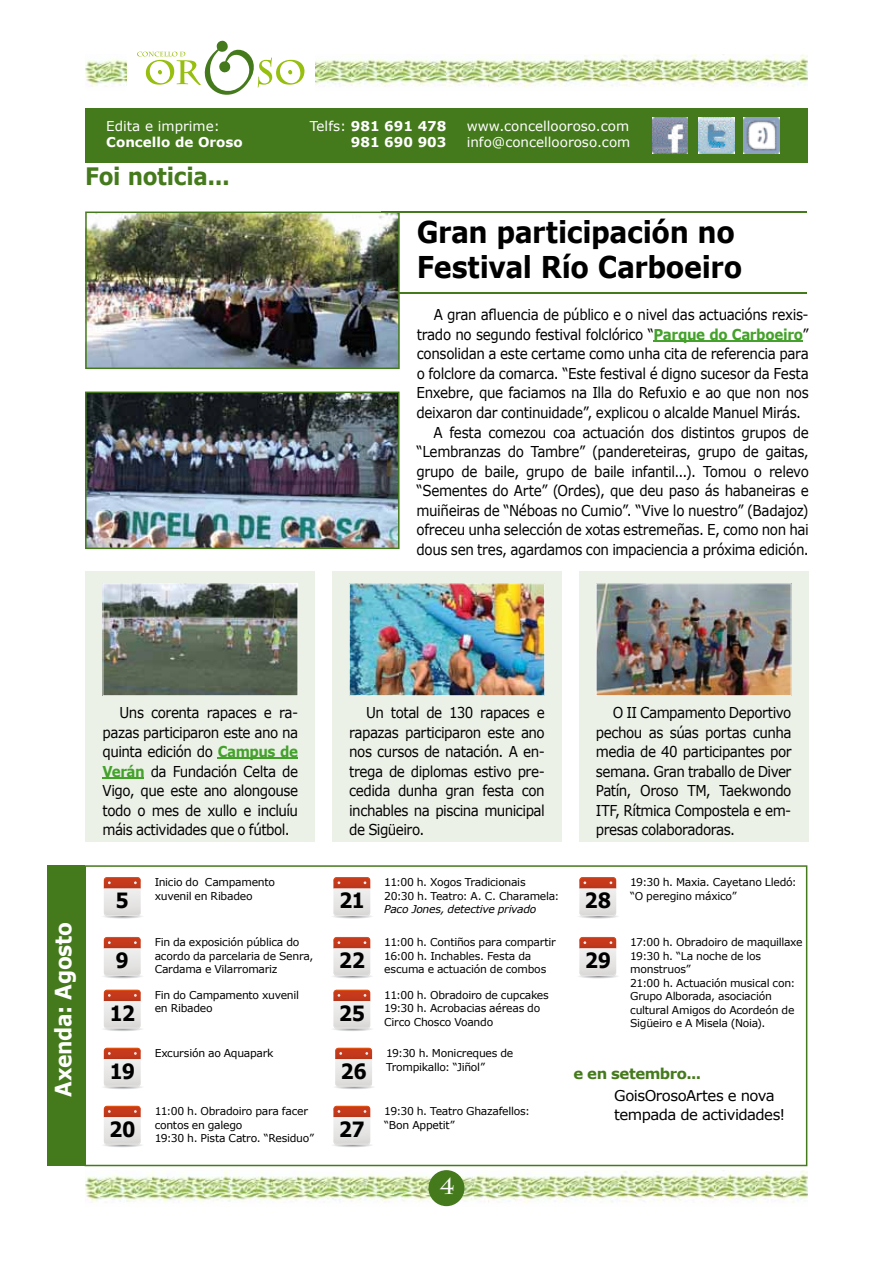
<style>
.page{position:relative;width:893px;height:1263px;background:#fff}
.page>*{position:absolute;margin:0;border:0;box-sizing:border-box;transform-origin:0 0}
.t1{font:700 30px/34.5px "Verdana";letter-spacing:-.02em;color:#000;scale:.9 1}
.t2{font:700 24px "Verdana";letter-spacing:-.015em;color:#457a1c;scale:.9 1}
.t3{font:700 22.5px "Verdana";letter-spacing:-.01em;color:#fff;scale:.9 1}
.t4{font:700 22.5px "Charlemagne Std";color:#fff}
.t5{font:700 21px "Verdana";letter-spacing:-.035em;color:#000;scale:.9 1}
.t6{font:15px/19.5px "Verdana";letter-spacing:-.03em;color:#000;text-align:justify;scale:.9 1}
.t7{font:14.85px/19.5px "Verdana";letter-spacing:-.035em;color:#000}
.t8{font:700 14.85px "Verdana";letter-spacing:-.03em;color:#457a1c}
.t9{font:13.5px/16.2px "Verdana";color:#fff}
.t10{font:700 13.5px/16.2px "Verdana";color:#fff;text-align:right}
.t11{font:10.8px/13.5px "Verdana";letter-spacing:-.025em;color:#000}
.t12{font:italic 10.8px "Verdana";letter-spacing:-.025em;color:#000}
.s1{font-weight:400}
.s2{font-weight:700;color:#44a12b}
</style>
<div class="page">
<img style="left:85px;top:1170px;width:723px;height:33px">
<svg style="left:428px;top:1170px;width:36px;height:36px"></svg>
<img style="left:85px;top:54px;width:723px;height:33px">
<div style="left:128px;top:41px;width:187px;height:54px;background:#fff"></div>
<svg style="left:137px;top:41px;width:167px;height:54px"></svg>
<div style="left:85px;top:108px;width:723px;height:54px;background:#457a1c"></div>
<img style="left:698px;top:117px;width:36px;height:36px">
<img style="left:744px;top:117px;width:36px;height:36px">
<img style="left:653px;top:117px;width:35px;height:36px">
<div style="left:86px;top:572px;width:229px;height:270px;background:#ecf1e8"></div>
<img style="left:103px;top:583px;width:195px;height:113px">
<hr style="left:218px;top:757px;width:80px;height:2px;background:#44a12b">
<hr style="left:103px;top:777px;width:41px;height:1px;background:#44a12b">
<div style="left:332px;top:572px;width:230px;height:270px;background:#ecf1e8"></div>
<img style="left:349px;top:583px;width:196px;height:113px">
<div style="left:579px;top:572px;width:229px;height:270px;background:#ecf1e8"></div>
<img style="left:596px;top:583px;width:195px;height:113px">
<hr style="left:653px;top:340px;width:150px;height:2px;background:#44a12b">
<hr style="left:382px;top:212px;width:425px;height:1px;background:#457a1c">
<hr style="left:382px;top:292px;width:425px;height:2px;background:#457a1c">
<img style="left:85px;top:392px;width:315px;height:157px">
<svg style="left:85px;top:865px;width:722px;height:301px"></svg>
<div style="left:47px;top:865px;width:38px;height:301px;background:#457a1c"></div>
<svg style="left:328px;top:987px;width:46px;height:45px"></svg>
<svg style="left:330px;top:990px;width:44px;height:41px"></svg>
<div style="left:328px;top:934px;width:46px;height:45px;background:#fff"></div>
<svg style="left:333px;top:937px;width:39px;height:41px;background:#debbb2"></svg>
<div style="left:98px;top:875px;width:46px;height:45px;background:#fff"></div>
<svg style="left:103px;top:877px;width:40px;height:42px;background:#dfbeb5"></svg>
<div style="left:98px;top:934px;width:46px;height:45px;background:#fff"></div>
<svg style="left:103px;top:937px;width:40px;height:41px;background:#debdb4"></svg>
<svg style="left:98px;top:987px;width:46px;height:45px"></svg>
<svg style="left:101px;top:990px;width:43px;height:41px"></svg>
<div style="left:573px;top:875px;width:47px;height:45px;background:#fff"></div>
<svg style="left:579px;top:877px;width:39px;height:42px;background:#debcb3"></svg>
<div style="left:328px;top:875px;width:46px;height:45px;background:#fff"></div>
<svg style="left:333px;top:877px;width:39px;height:42px;background:#debcb4"></svg>
<svg style="left:98px;top:1045px;width:46px;height:45px"></svg>
<svg style="left:101px;top:1048px;width:43px;height:41px"></svg>
<svg style="left:98px;top:1103px;width:46px;height:45px"></svg>
<svg style="left:101px;top:1106px;width:43px;height:41px"></svg>
<svg style="left:329px;top:1045px;width:46px;height:45px"></svg>
<svg style="left:332px;top:1048px;width:43px;height:41px"></svg>
<svg style="left:328px;top:1103px;width:46px;height:45px"></svg>
<svg style="left:330px;top:1106px;width:44px;height:41px"></svg>
<div style="left:573px;top:934px;width:47px;height:45px;background:#fff"></div>
<svg style="left:579px;top:937px;width:39px;height:41px;background:#debbb2"></svg>
<img style="left:85px;top:212px;width:315px;height:157px">
<p class="t9" style="left:106px;top:118px;width:115px">Edita e imprime:</p>
<p class="t10" style="left:106px;top:134px;width:138px">Concello de Oroso</p>
<h2 class="t2" style="left:85px;top:161px;width:162px">Foi noticia...</h2>
<p class="t10" style="left:310px;top:118px;width:138px"><span class="s1">Telfs:</span> 981 691 478<br>981 690 903</p>
<p class="t9" style="left:467px;top:118px;width:165px">www.concellooroso.com info@concellooroso.com</p>
<h1 class="t1" style="left:417px;top:214px;width:363px">Gran participación no<br>Festival Río Carboeiro</h1>
<p class="t6" style="left:434px;top:305px;width:418px">A gran afluencia de público e o nivel das actuacións rexis-</p>
<p class="t6" style="left:417px;top:324px;width:437px">trado no segundo festival folclórico “<span class="s2">Parque do Carboeiro</span>”</p>
<p class="t6" style="left:417px;top:344px;width:437px">consolidan a este certame como unha cita de referencia para</p>
<p class="t6" style="left:417px;top:363px;width:437px">o folclore da comarca. “Este festival é digno sucesor da Festa</p>
<p class="t6" style="left:417px;top:383px;width:437px">Enxebre, que faciamos na Illa do Refuxio e ao que non nos</p>
<p class="t6" style="left:417px;top:402px;width:429px">deixaron dar continuidade”, explicou o alcalde Manuel Mirás.</p>
<p class="t6" style="left:434px;top:422px;width:418px">A festa comezou coa actuación dos distintos grupos de</p>
<p class="t6" style="left:417px;top:441px;width:437px">“Lembranzas do Tambre” (pandereteiras, grupo de gaitas,</p>
<p class="t6" style="left:417px;top:461px;width:437px">grupo de baile, grupo de baile infantil...). Tomou o relevo</p>
<p class="t6" style="left:417px;top:480px;width:437px">“Sementes do Arte” (Ordes), que deu paso ás habaneiras e</p>
<p class="t6" style="left:417px;top:500px;width:437px">muiñeiras de “Néboas no Cumio”. “Vive lo nuestro” (Badajoz)</p>
<p class="t6" style="left:417px;top:519px;width:437px">ofreceu unha selección de xotas estremeñas. E, como non hai</p>
<p class="t6" style="left:417px;top:539px;width:437px">dous sen tres, agardamos con impaciencia a próxima edición.</p>
<h3 class="t3" style="left:49px;top:1097px;width:196px;rotate:-90deg">Axenda: Agosto</h3>
<p class="t6" style="left:103px;top:702px;width:219px;text-indent:17px">Uns corenta rapaces e ra&shy;pazas participaron este ano na quinta edición do <span class="s2">Campus de Verán</span> da Fundación Celta de Vigo, que este ano alongouse todo o mes de xullo e incluíu máis actividades que o fútbol.</p>
<p class="t6" style="left:349px;top:702px;width:219px;text-indent:17px">Un total de 130 rapaces e rapazas participaron este ano nos cursos de natación. A en&shy;trega de diplomas estivo pre&shy;cedida dunha gran festa con inchables na piscina municipal de Sigüeiro.</p>
<p class="t6" style="left:596px;top:702px;width:219px;text-indent:17px">O II Campamento Deportivo pechou as súas portas cunha media de 40 participantes por semana. Gran traballo de Diver Patín, Oroso TM, Taekwondo ITF, Rítmica Compostela e em&shy;presas colaboradoras.</p>
<h3 class="t5" style="left:116px;top:887px;width:16px">5</h3>
<p class="t11" style="left:155px;top:875px;width:122px">Inicio do Campamento xuvenil en Ribadeo</p>
<p class="t11" style="left:384px;top:875px;width:143px">11:00 h. Xogos Tradicionais</p>
<p class="t11" style="left:384px;top:889px;width:177px">20:30 h. Teatro: A. C. Charamela:</p>
<p class="t12" style="left:339px;top:902px;width:199px"><sup>21</sup> Paco Jones, detective privado</p>
<h3 class="t5" style="left:585px;top:887px;width:31px">28</h3>
<p class="t11" style="left:630px;top:875px;width:168px">19:30 h. Maxia. Cayetano Lledó: “O peregino máxico”</p>
<p class="t11" style="left:155px;top:935px;width:146px">Fin da exposición pública do</p>
<p class="t11" style="left:155px;top:949px;width:160px">acordo da parcelaria de Senra,</p>
<p class="t11" style="left:116px;top:962px;width:163px"><sup>9</sup> Cardama e Vilarromariz</p>
<p class="t11" style="left:155px;top:988px;width:146px">Fin do Campamento xuvenil en Ribadeo</p>
<h3 class="t5" style="left:109px;top:999px;width:30px">12</h3>
<p class="t11" style="left:384px;top:935px;width:173px">11:00 h. Contiños para compartir</p>
<p class="t11" style="left:384px;top:949px;width:148px">16:00 h. Inchables. Festa da</p>
<p class="t11" style="left:339px;top:962px;width:209px"><sup>22</sup> escuma e actuación de combos</p>
<p class="t11" style="left:384px;top:988px;width:166px">11:00 h. Obradoiro de cupcakes</p>
<p class="t11" style="left:384px;top:1001px;width:158px">19:30 h. Acrobacias aéreas do</p>
<p class="t11" style="left:339px;top:1015px;width:156px"><sup>25</sup> Circo Chosco Voando</p>
<h3 class="t5" style="left:585px;top:947px;width:31px">29</h3>
<p class="t11" style="left:630px;top:935px;width:174px">17:00 h. Obradoiro de maquillaxe<br>19:30 h. “La noche de los monstruos”<br>21:00 h. Actuación musical con:<br>Grupo Alborada, asociación cultural Amigos do Acordeón de<br>Sigüeiro e A Misela (Noia).</p>
<h3 class="t5" style="left:110px;top:1057px;width:30px">19</h3>
<p class="t11" style="left:155px;top:1046px;width:120px">Excursión ao Aquapark</p>
<h3 class="t5" style="left:341px;top:1057px;width:31px">26</h3>
<p class="t11" style="left:386px;top:1046px;width:129px">19:30 h. Monicreques de<br>Trompikallo: “Jiñol”</p>
<p class="t8" style="left:573px;top:1064px;width:129px">e en setembro...</p>
<p class="t11" style="left:155px;top:1104px;width:155px">11:00 h. Obradoiro para facer</p>
<p class="t11" style="left:155px;top:1117px;width:89px">contos en galego</p>
<p class="t11" style="left:109px;top:1131px;width:206px"><sup>20</sup> 19:30 h. Pista Catro. “Residuo”</p>
<h3 class="t5" style="left:339px;top:1115px;width:31px">27</h3>
<p class="t11" style="left:384px;top:1104px;width:147px">19:30 h. Teatro Ghazafellos: “Bon Appetit”</p>
<p class="t7" style="left:614px;top:1085px;width:173px">GoisOrosoArtes e nova tempada de actividades!</p>
<h3 class="t4" style="left:440px;top:1173px;width:16px">4</h3>
</div>
